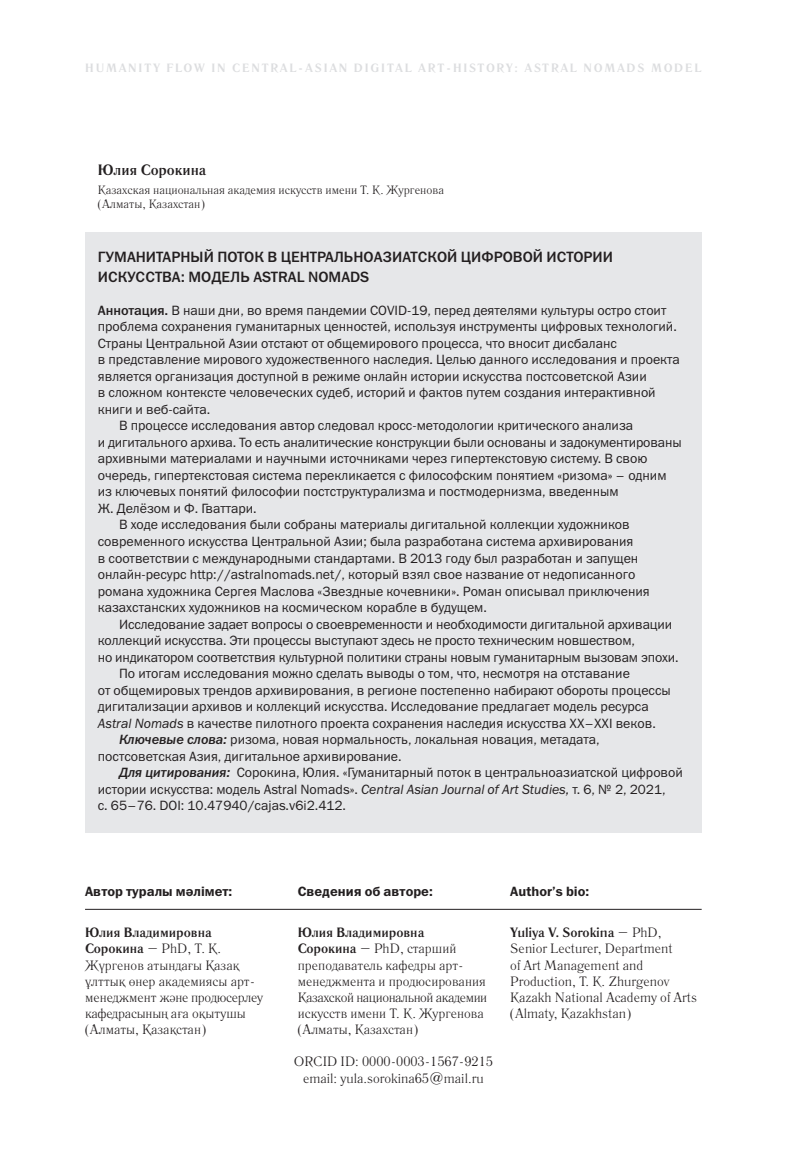
<style>
.page{position:relative;width:808px;height:1149px;background:#fff}
.page>*{position:absolute;margin:0;border:0;box-sizing:border-box;transform-origin:0 0}
.t1{font:500 15px/19.5px "DS Franklin Gothic";color:#231f20}
.t2{font:700 15px "Literaturnaya";color:#231f20}
.t3{font:13.5px "DS Franklin Gothic";color:#231f20}
.t4{font:13.5px/16.2px "Literaturnaya";color:#231f20}
.t5{font:600 13.5px "DS Franklin Gothic";color:#231f20}
.t6{font:12px/14.4px "Literaturnaya";color:#231f20}
.t7{font:700 12px "Literaturnaya";letter-spacing:.155em;color:#dcdddf}
.s1{font-weight:500}
.s2{font-style:italic}
.s3{font-weight:500;font-style:italic}
.s4{font-weight:700}
</style>
<div class="page">
<hr style="left:85px;top:908px;width:617px;height:1px;background:#231f20">
<div style="left:85px;top:232px;width:617px;height:600px;background:#e6e7e9"></div>
<p class="t7" style="left:85px;top:61px;width:618px">HUMANITY FLOW IN CENTRAL-ASIAN DIGITAL ART-HISTORY: ASTRAL NOMADS MODEL</p>
<p class="t2" style="left:98px;top:160px;width:110px">Юлия Сорокина</p>
<p class="t6" style="left:98px;top:182px;width:348px">Казахская национальная академия искусств имени Т. К. Жургенова (Алматы, Казахстан)</p>
<p class="t1" style="left:98px;top:247px;width:517px">ГУМАНИТАРНЫЙ ПОТОК В ЦЕНТРАЛЬНОАЗИАТСКОЙ ЦИФРОВОЙ ИСТОРИИ<br>ИСКУССТВА: МОДЕЛЬ ASTRAL NOMADS</p>
<p class="t3" style="left:98px;top:303px;width:570px"><span class="s1">Аннотация.</span> В наши дни, во время пандемии COVID-19, перед деятелями культуры остро стоит</p>
<p class="t3" style="left:98px;top:320px;width:581px">проблема сохранения гуманитарных ценностей, используя инструменты цифровых технологий.</p>
<p class="t3" style="left:98px;top:336px;width:521px">Страны Центральной Азии отстают от общемирового процесса, что вносит дисбаланс</p>
<p class="t3" style="left:98px;top:353px;width:583px">в представление мирового художественного наследия. Целью данного исследования и проекта</p>
<p class="t3" style="left:98px;top:369px;width:550px">является организация доступной в режиме онлайн истории искусства постсоветской Азии</p>
<p class="t3" style="left:98px;top:386px;width:559px">в сложном контексте человеческих судеб, историй и фактов путем создания интерактивной</p>
<p class="t3" style="left:98px;top:402px;width:114px">книги и веб-сайта.</p>
<p class="t3" style="left:119px;top:419px;width:516px">В процессе исследования автор следовал кросс-методологии критического анализа</p>
<p class="t3" style="left:98px;top:435px;width:585px">и дигитального архива. То есть аналитические конструкции были основаны и задокументированы</p>
<p class="t3" style="left:98px;top:452px;width:551px">архивными материалами и научными источниками через гипертекстовую систему. В свою</p>
<p class="t3" style="left:98px;top:468px;width:570px">очередь, гипертекстовая система перекликается с философским понятием «ризома» – одним</p>
<p class="t3" style="left:98px;top:484px;width:522px">из ключевых понятий философии постструктурализма и постмодернизма, введенным</p>
<p class="t3" style="left:98px;top:501px;width:160px">Ж. Делёзом и Ф. Гваттари.</p>
<p class="t3" style="left:119px;top:517px;width:512px">В ходе исследования были собраны материалы дигитальной коллекции художников</p>
<p class="t3" style="left:98px;top:534px;width:537px">современного искусства Центральной Азии; была разработана система архивирования</p>
<p class="t3" style="left:98px;top:550px;width:542px">в соответствии с международными стандартами. В 2013 году был разработан и запущен</p>
<p class="t3" style="left:98px;top:567px;width:539px">онлайн-ресурс http://astralnomads.net/, который взял свое название от недописанного</p>
<p class="t3" style="left:98px;top:583px;width:553px">романа художника Сергея Маслова «Звездные кочевники». Роман описывал приключения</p>
<p class="t3" style="left:98px;top:600px;width:391px">казахстанских художников на космическом корабле в будущем.</p>
<p class="t3" style="left:119px;top:616px;width:555px">Исследование задает вопросы о своевременности и необходимости дигитальной архивации</p>
<p class="t3" style="left:98px;top:633px;width:539px">коллекций искусства. Эти процессы выступают здесь не просто техническим новшеством,</p>
<p class="t3" style="left:98px;top:649px;width:582px">но индикатором соответствия культурной политики страны новым гуманитарным вызовам эпохи.</p>
<p class="t3" style="left:119px;top:666px;width:512px">По итогам исследования можно сделать выводы о том, что, несмотря на отставание</p>
<p class="t3" style="left:98px;top:682px;width:575px">от общемировых трендов архивирования, в регионе постепенно набирают обороты процессы</p>
<p class="t3" style="left:98px;top:699px;width:552px">дигитализации архивов и коллекций искусства. Исследование предлагает модель ресурса</p>
<p class="t3" style="left:98px;top:715px;width:559px"><span class="s2">Astral Nomads</span> в качестве пилотного проекта сохранения наследия искусства XX–XXI веков.</p>
<p class="t3" style="left:119px;top:732px;width:482px"><span class="s3">Ключевые слова:</span> ризома, новая нормальность, локальная новация, метадата,</p>
<p class="t3" style="left:98px;top:748px;width:305px">постсоветская Азия, дигитальное архивирование.</p>
<p class="t3" style="left:119px;top:765px;width:565px"><span class="s3">Для цитирования:</span> Сорокина, Юлия. «Гуманитарный поток в центральноазиатской цифровой</p>
<p class="t3" style="left:98px;top:781px;width:569px">истории искусства: модель Astral Nomads». <span class="s2">Central Asian Journal of Art Studies,</span> т. 6, № 2, 2021,</p>
<p class="t3" style="left:98px;top:798px;width:250px">с. 65–76. DOI: 10.47940/cajas.v6i2.412.</p>
<p class="t5" style="left:85px;top:884px;width:149px">Автор туралы мәлімет:</p>
<p class="t5" style="left:298px;top:884px;width:137px">Сведения об авторе:</p>
<p class="t5" style="left:510px;top:884px;width:80px">Author’s bio:</p>
<p class="t4" style="left:85px;top:924px;width:180px"><span class="s4">Юлия Владимировна<br>Сорокина</span> – PhD, Т. Қ.<br>Жүргенов атындағы Қазақ ұлттық өнер академиясы арт&shy;менеджмент және продюсерлеу кафедрасының аға оқытушы (Алматы, Қазақстан)</p>
<p class="t4" style="left:298px;top:924px;width:191px"><span class="s4">Юлия Владимировна<br>Сорокина</span> – PhD, старший преподаватель кафедры арт&shy;менеджмента и продюсирования<br>Казахской национальной академии искусств имени Т. К. Жургенова (Алматы, Казахстан)</p>
<p class="t4" style="left:510px;top:924px;width:188px"><span class="s4">Yuliya V. Sorokina</span> – PhD,<br>Senior Lecturer, Department<br>of Art Management and<br>Production, T. K. Zhurgenov<br>Kazakh National Academy of Arts (Almaty, Kazakhstan)</p>
<p class="t4" style="left:294px;top:1053px;width:201px;text-align:center">ORCID ID: 0000-0003-1567-9215 email: yula.sorokina65@mail.ru</p>
</div>
